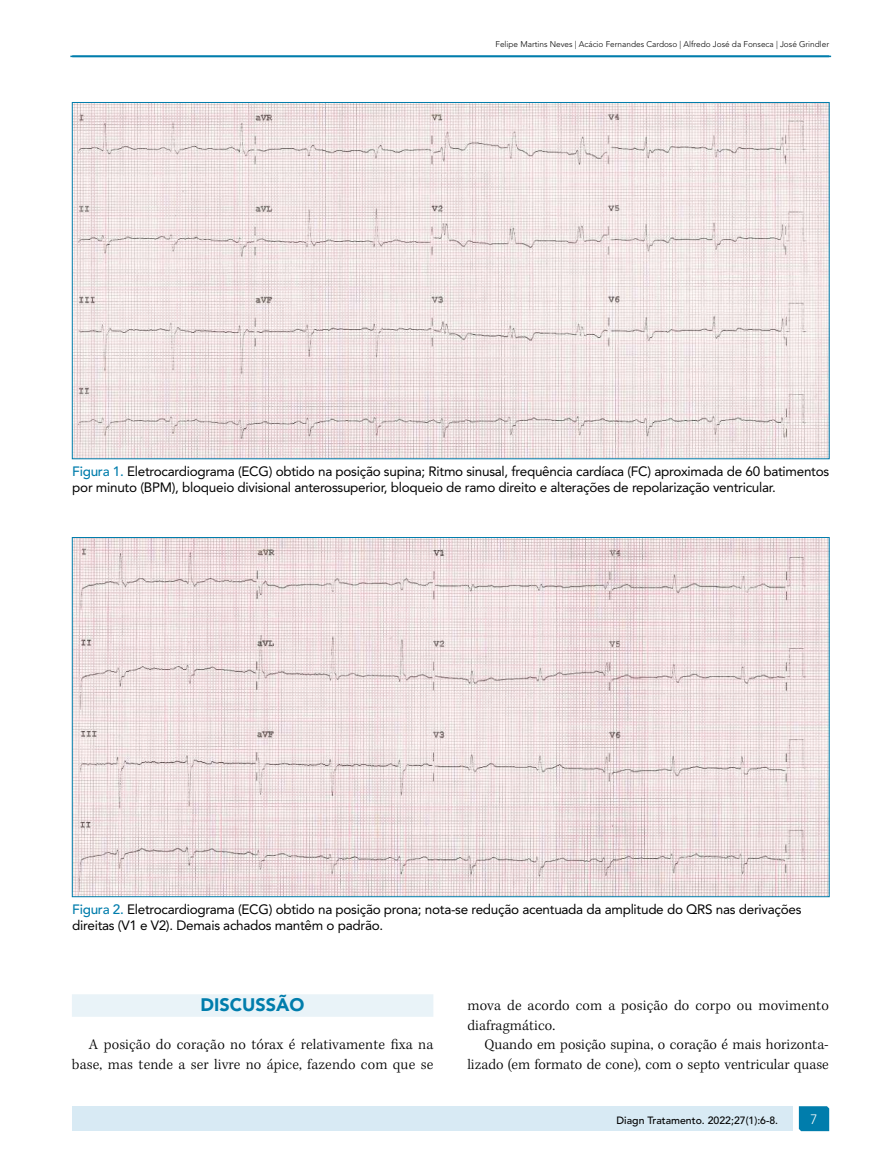
<style>
.page{position:relative;width:893px;height:1170px;background:#fff}
.page>*{position:absolute;margin:0;border:0;box-sizing:border-box;transform-origin:0 0}
.t1{font:900 18px "Avenir LT Std";color:#007dac}
.t2{font:300 15px/19.5px "Kepler Std";letter-spacing:.005em;color:#000;text-align:right}
.t3{font:13.5px/16.2px "Avenir LT Std";letter-spacing:-.02em;color:#000}
.t4{font:300 13.5px "Avenir LT Std";color:#fff}
.t5{font:500 10.5px "Avenir LT Std";color:#000}
.t6{font:300 8.25px "Avenir LT Std";color:#000}
.s1{font-weight:500;color:#007dac}
</style>
<div class="page">
<img style="left:74px;top:104px;width:754px;height:353px">
<img style="left:74px;top:539px;width:754px;height:356px">
<div style="left:72px;top:994px;width:361px;height:22px;background:#e9f3f8"></div>
<hr style="left:70px;top:56px;width:761px;height:1px;background:#007dac">
<svg style="left:799px;top:1106px;width:30px;height:24px"></svg>
<div style="left:72px;top:1106px;width:721px;height:24px;background:#d8eaf4"></div>
<p class="t6" style="left:495px;top:39px;width:335px">Felipe Martins Neves | Acácio Fernandes Cardoso | Alfredo José da Fonseca | José Grindler</p>
<p class="t3" style="left:72px;top:463px;width:758px"><span class="s1">Figura 1.</span> Eletrocardiograma (ECG) obtido na posição supina; Ritmo sinusal, frequência cardíaca (FC) aproximada de 60 batimentos por minuto (BPM), bloqueio divisional anterossuperior, bloqueio de ramo direito e alterações de repolarização ventricular.</p>
<p class="t3" style="left:72px;top:900px;width:731px"><span class="s1">Figura 2.</span> Eletrocardiograma (ECG) obtido na posição prona; nota-se redução acentuada da amplitude do QRS nas derivações direitas (V1 e V2). Demais achados mantêm o padrão.</p>
<h1 class="t1" style="left:201px;top:994px;width:105px">DISCUSSÃO</h1>
<p class="t2" style="left:72px;top:1035px;width:363px">A posição do coração no tórax é relativamente fixa na base, mas tende a ser livre no ápice, fazendo com que se</p>
<p class="t2" style="left:467px;top:996px;width:363px;text-align:left">mova de acordo com a posição do corpo ou movimento diafragmático.</p>
<p class="t2" style="left:467px;top:1035px;width:363px">Quando em posição supina, o coração é mais horizonta&shy;lizado (em formato de cone), com o septo ventricular quase</p>
<p class="t5" style="left:616px;top:1114px;width:163px">Diagn Tratamento. 2022;27(1):6-8.</p>
<p class="t4" style="left:810px;top:1111px;width:9px">7</p>
</div>
